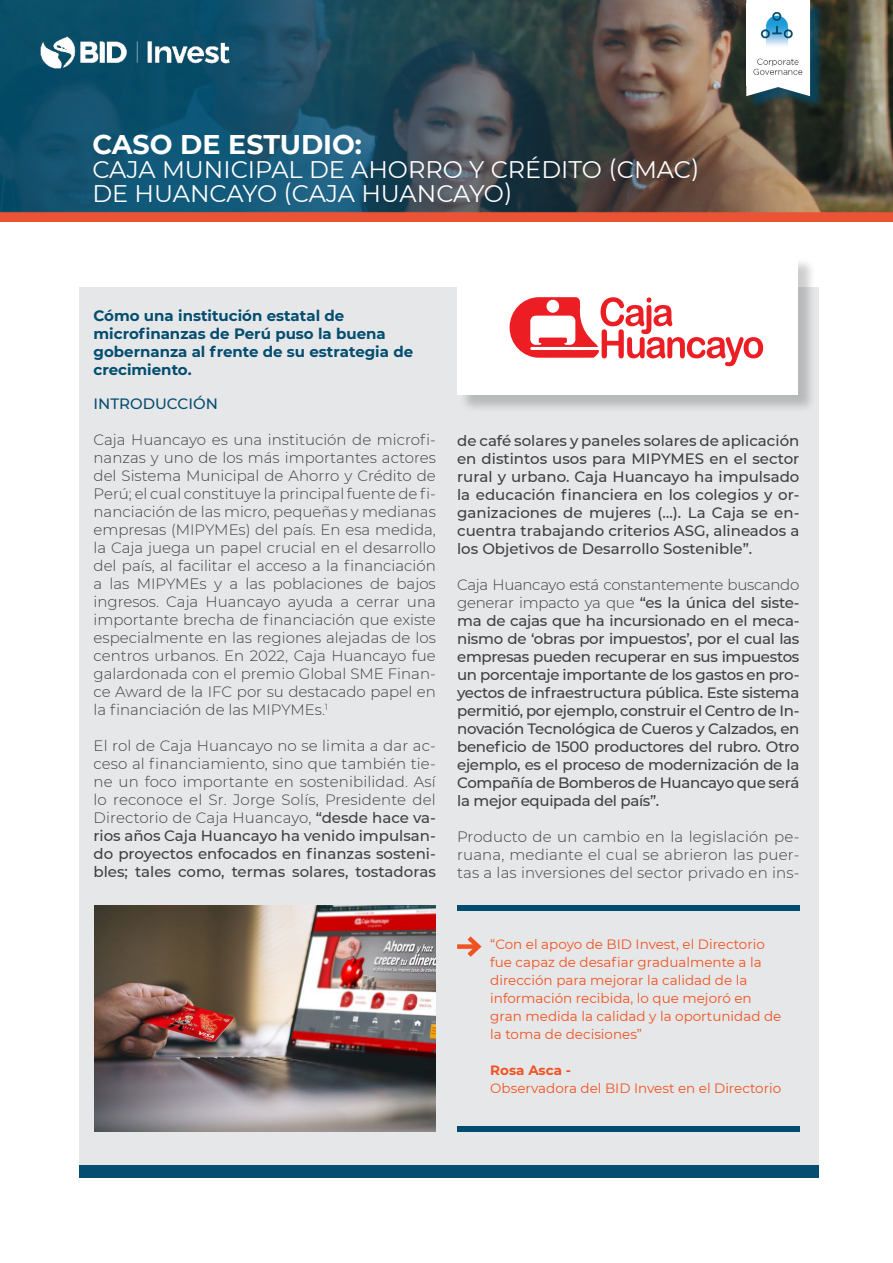
<style>
.page{position:relative;width:893px;height:1263px;background:#fff}
.page>*{position:absolute;margin:0;border:0;box-sizing:border-box;transform-origin:0 0}
.t1{font:700 27px "Montserrat";color:#fff}
.t2{font:24px/24px "Montserrat";color:#fff}
.t3{font:300 15px/18px "Montserrat";letter-spacing:.01em;color:#404042;text-align:justify}
.t4{font:500 15px/18px "Montserrat";letter-spacing:-.015em;color:#404042;text-align:justify}
.t5{font:700 15px/18px "Montserrat";color:#034d70}
.t6{font:500 15px "Montserrat";color:#064d72}
.t7{font:13.5px/18px "Montserrat";color:#f05323}
.t8{font:700 13.5px "Montserrat";color:#f05323}
.s1{font-weight:500}
.s2{font-weight:300}
</style>
<div class="page">
<img style="left:0;top:221px;width:189px;height:1px">
<div style="left:79px;top:287px;width:740px;height:878px;background:#e6e7e8"></div>
<div style="left:459px;top:258px;width:357px;height:155px;background:#000;opacity:.2"></div>
<div style="left:457px;top:255px;width:341px;height:139px;background:#fff"></div>
<img style="left:0;top:0;width:893px;height:221px">
<div style="left:457px;top:1126px;width:342px;height:5px;background:#004d70"></div>
<div style="left:457px;top:905px;width:342px;height:5px;background:#004d70"></div>
<div style="left:457px;top:944px;width:21px;height:5px;background:#f05323"></div>
<svg style="left:463px;top:936px;width:19px;height:21px"></svg>
<div style="left:748px;top:2px;width:76px;height:108px;background:#034d70;opacity:.75"></div>
<svg style="left:746px;top:0;width:64px;height:96px"></svg>
<img style="left:746px;top:3px;width:64px;height:82px">
<svg style="left:510px;top:297px;width:253px;height:69px"></svg>
<img style="left:94px;top:905px;width:342px;height:226px">
<div style="left:79px;top:1165px;width:740px;height:12px;background:#064d72"></div>
<h1 class="t1" style="left:92px;top:125px;width:271px">CASO DE ESTUDIO:</h1>
<h2 class="t2" style="left:92px;top:157px;width:609px">CAJA MUNICIPAL DE AHORRO Y CRÉDITO (CMAC)<br>DE HUANCAYO (CAJA HUANCAYO)</h2>
<p class="t5" style="left:94px;top:306px;width:321px">Cómo una institución estatal de microfinanzas de Perú puso la buena gobernanza al frente de su estrategia de crecimiento.</p>
<p class="t6" style="left:94px;top:393px;width:126px">INTRODUCCIÓN</p>
<p class="t3" style="left:94px;top:430px;width:344px">Caja Huancayo es una institución de microfi&shy;nanzas y uno de los más importantes actores del Sistema Municipal de Ahorro y Crédito de Perú; el cual constituye la principal fuente de fi&shy;nanciación de las micro, pequeñas y medianas empresas (MIPYMEs) del país. En esa medida, la Caja juega un papel crucial en el desarrollo del país, al facilitar el acceso a la financiación a las MIPYMEs y a las poblaciones de bajos ingresos. Caja Huancayo ayuda a cerrar una importante brecha de financiación que existe especialmente en las regiones alejadas de los centros urbanos. En 2022, Caja Huancayo fue galardonada con el premio Global SME Finan&shy;ce Award de la IFC por su destacado papel en la financiación de las MIPYMEs.<sup>1</sup></p>
<p class="t3" style="left:94px;top:736px;width:344px">El rol de Caja Huancayo no se limita a dar ac&shy;ceso al financiamiento, sino que también tie&shy;ne un foco importante en sostenibilidad. Así lo reconoce el Sr. Jorge Solís, Presidente del Directorio de Caja Huancayo, <span class="s1">“desde hace va&shy;rios años Caja Huancayo ha venido impulsan&shy;do proyectos enfocados en finanzas sosteni&shy;bles; tales como, termas solares, tostadoras</span></p>
<p class="t4" style="left:457px;top:431px;width:344px">de café solares y paneles solares de aplicación en distintos usos para MIPYMES en el sector rural y urbano. Caja Huancayo ha impulsado la educación financiera en los colegios y or&shy;ganizaciones de mujeres (…). La Caja se en&shy;cuentra trabajando criterios ASG, alineados a los Objetivos de Desarrollo Sostenible”.</p>
<p class="t4" style="left:457px;top:575px;width:344px"><span class="s2">Caja Huancayo está constantemente buscando generar impacto ya que</span> “es la única del siste&shy;ma de cajas que ha incursionado en el meca&shy;nismo de ‘obras por impuestos’, por el cual las empresas pueden recuperar en sus impuestos un porcentaje importante de los gastos en pro&shy;yectos de infraestructura pública. Este sistema permitió, por ejemplo, construir el Centro de In&shy;novación Tecnológica de Cueros y Calzados, en beneficio de 1500 productores del rubro. Otro ejemplo, es el proceso de modernización de la Compañía de Bomberos de Huancayo que será la mejor equipada del país”.</p>
<p class="t3" style="left:457px;top:827px;width:344px">Producto de un cambio en la legislación pe&shy;ruana, mediante el cual se abrieron las puer&shy;tas a las inversiones del sector privado en ins-</p>
<p class="t7" style="left:490px;top:935px;width:293px">“Con el apoyo de BID Invest, el Directorio fue capaz de desafiar gradualmente a la dirección para mejorar la calidad de la información recibida, lo que mejoró en gran medida la calidad y la oportunidad de la toma de decisiones”</p>
<p class="t8" style="left:490px;top:1061px;width:82px">Rosa Asca -</p>
<p class="t7" style="left:490px;top:1079px;width:292px">Observadora del BID Invest en el Directorio</p>
</div>
